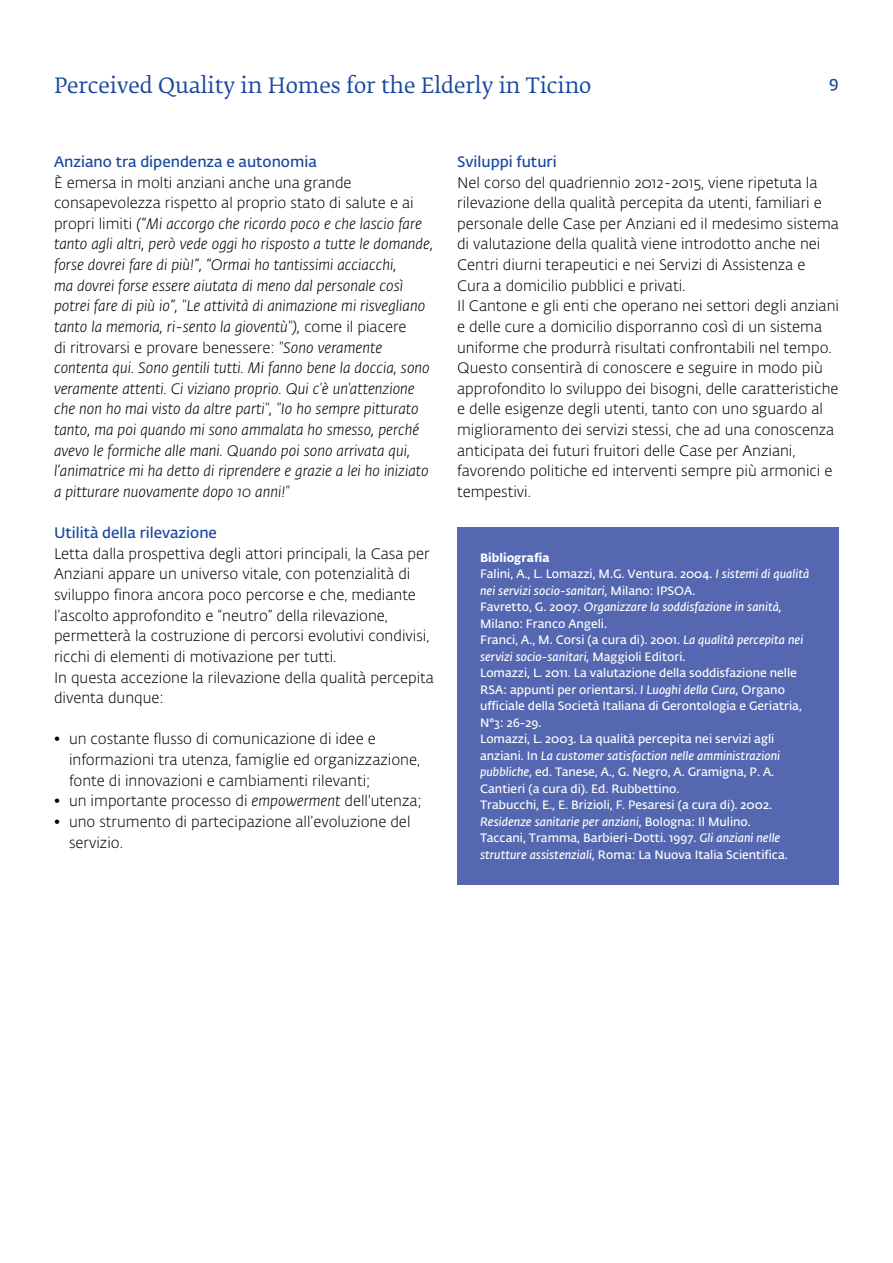
<style>
.page{position:relative;width:893px;height:1263px;background:#fff}
.page>*{position:absolute;margin:0;border:0;box-sizing:border-box;transform-origin:0 0}
.t1{font:21px "SUPSI Fedra Serif";color:#17479e}
.t2{font:600 16.5px "SUPSI Fedra Sans";color:#17479e}
.t3{font:300 15px/20.7px "SUPSI Fedra Sans";color:#000}
.t4{font:italic 300 15px/20.7px "SUPSI Fedra Sans";color:#000}
.t5{font:600 15px "SUPSI Fedra Sans";color:#17479e}
.t6{font:600 12px/16.5px "SUPSI Fedra Sans";color:#fff}
.s1{font-style:normal}
.s2{font-style:italic}
.s3{font-weight:700}
</style>
<div class="page">
<div style="left:457px;top:527px;width:382px;height:357px;background:#5467b0"></div>
<h1 class="t1" style="left:54px;top:71px;width:539px">Perceived Quality in Homes for the Elderly in Ticino</h1>
<p class="t2" style="left:829px;top:72px;width:11px">9</p>
<p class="t5" style="left:54px;top:153px;width:264px">Anziano tra dipendenza e autonomia</p>
<p class="t4" style="left:54px;top:172px;width:381px"><span class="s1">È emersa in molti anziani anche una grande consapevolezza rispetto al proprio stato di salute e ai propri limiti</span> (“Mi accorgo che ricordo poco e che lascio fare tanto agli altri, però vede oggi ho risposto a tutte le domande, forse dovrei fare di più!”, “Ormai ho tantissimi acciacchi,<br>ma dovrei forse essere aiutata di meno dal personale così potrei fare di più io”, "Le attività di animazione mi risvegliano tanto la memoria, ri-sento la gioventù"), <span class="s1">come il piacere<br>di ritrovarsi e provare benessere:</span> "Sono veramente contenta qui. Sono gentili tutti. Mi fanno bene la doccia, sono veramente attenti. Ci viziano proprio. Qui c'è un'attenzione che non ho mai visto da altre parti", "Io ho sempre pitturato tanto, ma poi quando mi sono ammalata ho smesso, perché avevo le formiche alle mani. Quando poi sono arrivata qui, l’animatrice mi ha detto di riprendere e grazie a lei ho iniziato a pitturare nuovamente dopo 10 anni!"</p>
<p class="t5" style="left:54px;top:524px;width:164px">Utilità della rilevazione</p>
<p class="t3" style="left:54px;top:543px;width:381px">Letta dalla prospettiva degli attori principali, la Casa per Anziani appare un universo vitale, con potenzialità di sviluppo finora ancora poco percorse e che, mediante l’ascolto approfondito e “neutro” della rilevazione, permetterà la costruzione di percorsi evolutivi condivisi, ricchi di elementi di motivazione per tutti.<br>In questa accezione la rilevazione della qualità percepita diventa dunque:</p>
<p class="t3" style="left:69px;top:729px;width:353px;text-indent:-15px">• un costante flusso di comunicazione di idee e informazioni tra utenza, famiglie ed organizzazione, fonte di innovazioni e cambiamenti rilevanti;</p>
<p class="t3" style="left:54px;top:791px;width:369px">• un importante processo di <span class="s2">empowerment</span> dell'utenza;</p>
<p class="t3" style="left:69px;top:812px;width:343px;text-indent:-15px">• uno strumento di partecipazione all’evoluzione del servizio.</p>
<p class="t5" style="left:457px;top:153px;width:101px">Sviluppi futuri</p>
<p class="t3" style="left:457px;top:172px;width:383px">Nel corso del quadriennio 2012-2015, viene ripetuta la rilevazione della qualità percepita da utenti, familiari e personale delle Case per Anziani ed il medesimo sistema di valutazione della qualità viene introdotto anche nei Centri diurni terapeutici e nei Servizi di Assistenza e Cura a domicilio pubblici e privati.<br>Il Cantone e gli enti che operano nei settori degli anziani e delle cure a domicilio disporranno così di un sistema uniforme che produrrà risultati confrontabili nel tempo.<br>Questo consentirà di conoscere e seguire in modo più approfondito lo sviluppo dei bisogni, delle caratteristiche e delle esigenze degli utenti, tanto con uno sguardo al miglioramento dei servizi stessi, che ad una conoscenza anticipata dei futuri fruitori delle Case per Anziani, favorendo politiche ed interventi sempre più armonici e tempestivi.</p>
<p class="t6" style="left:480px;top:549px;width:331px"><span class="s3">Bibliografia<br></span>Falini, A., L. Lomazzi, M.G. Ventura. 2004. <span class="s2">I sistemi di qualità nei servizi socio-sanitari,</span> Milano: IPSOA.<br>Favretto, G. 2007. <span class="s2">Organizzare la soddisfazione in sanità, </span>Milano: Franco Angeli.<br>Franci, A., M. Corsi (a cura di). 2001. <span class="s2">La qualità percepita nei servizi socio-sanitari,</span> Maggioli Editori.<br>Lomazzi, L. 2011. La valutazione della soddisfazione nelle RSA: appunti per orientarsi. <span class="s2">I Luoghi della Cura,</span> Organo ufficiale della Società Italiana di Gerontologia e Geriatria, N°3: 26-29.<br>Lomazzi, L. 2003. La qualità percepita nei servizi agli anziani. In <span class="s2">La customer satisfaction nelle amministrazioni pubbliche,</span> ed. Tanese, A., G. Negro, A. Gramigna, P. A.<br>Cantieri (a cura di). Ed. Rubbettino.<br>Trabucchi, E., E. Brizioli, F. Pesaresi (a cura di). 2002.<br><span class="s2">Residenze sanitarie per anziani,</span> Bologna: Il Mulino.<br>Taccani, Tramma, Barbieri-Dotti. 1997. <span class="s2">Gli anziani nelle strutture assistenziali,</span> Roma: La Nuova Italia Scientifica.</p>
</div>
